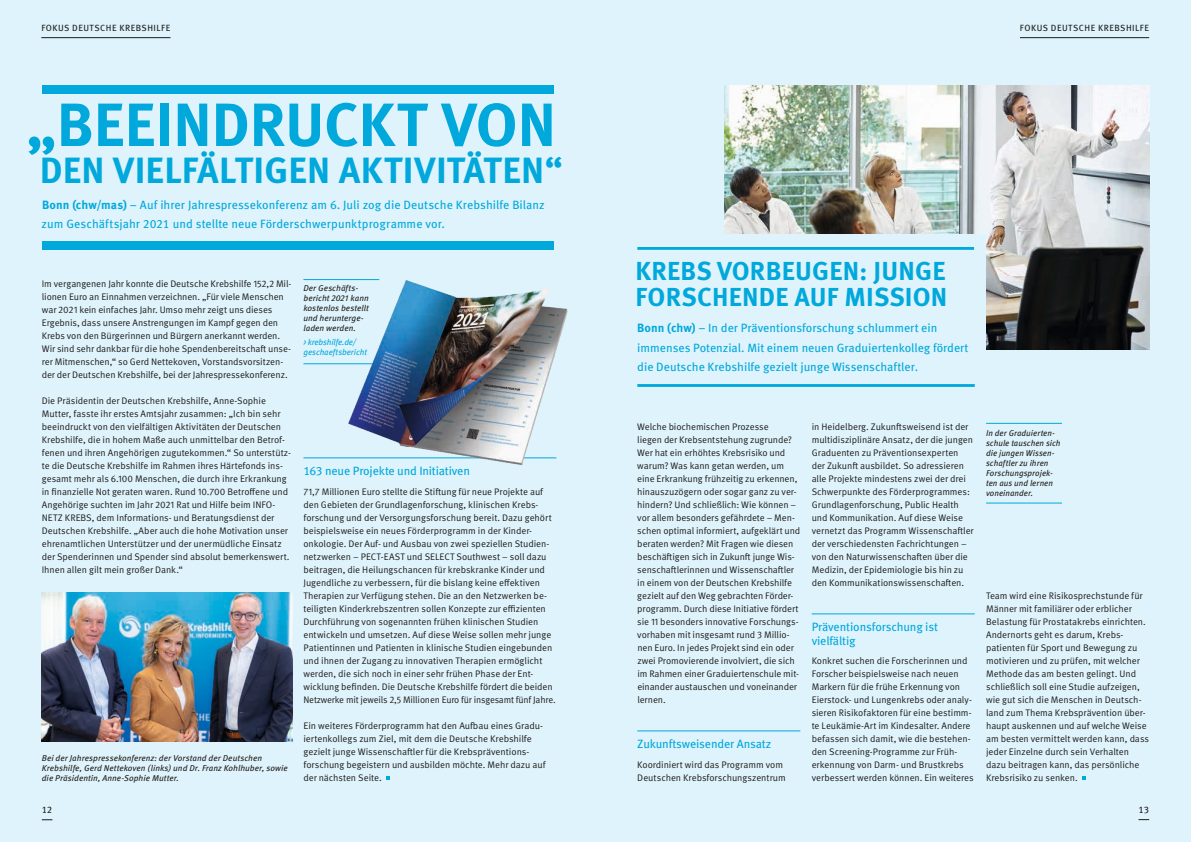
<style>
.page{position:relative;width:1191px;height:842px;background:#def3fc}
.page>*{position:absolute;margin:0;border:0;box-sizing:border-box;transform-origin:0 0}
.t1{font:700 61px "Meta Pro";letter-spacing:-.005em;color:#00a8db}
.t2{font:700 36.5px "Meta Pro";letter-spacing:.01em;color:#00a8db}
.t3{font:700 26px/26px "Meta Pro";letter-spacing:.01em;color:#00a8db}
.t4{font:12px/19.5px "Meta Pro";color:#00a8db}
.t5{font:12px "Meta Pro";letter-spacing:-.02em;color:#00a8db}
.t6{font:9.5px/13px "Meta Pro Norm";letter-spacing:-.01em;color:#1f1c19}
.t7{font:9.5px "Meta Pro";color:#1f1c19}
.t8{font:9px "Meta Pro";letter-spacing:.05em;color:#1f1c19}
.t9{font:italic 8.5px/10px "Meta Pro";letter-spacing:.005em;color:#1f1c19}
.t10{font:italic 8.5px/10px "Meta Pro";letter-spacing:-.01em;color:#00a8db}
.s1{font-weight:700}
.s2{font-family:"Meta Pro"}
</style>
<div class="page">
<hr style="left:1020px;top:37px;width:129px;height:1px;background:#1f1c19">
<hr style="left:41px;top:37px;width:129px;height:1px;background:#1f1c19">
<img style="left:724px;top:85px;width:425px;height:265px">
<div style="left:714px;top:234px;width:272px;height:169px;background:#def3fc"></div>
<hr style="left:637px;top:247px;width:337px;height:3px;background:#00a8db">
<hr style="left:637px;top:384px;width:337px;height:3px;background:#00a8db">
<hr style="left:637px;top:730px;width:163px;height:1px;background:#00a8db">
<div style="left:42px;top:241px;width:511px;height:9px;background:#00a8db"></div>
<div style="left:42px;top:85px;width:511px;height:9px;background:#00a8db"></div>
<img style="left:42px;top:593px;width:250px;height:148px">
<hr style="left:303px;top:457px;width:253px;height:1px;background:#00a8db">
<svg style="left:386px;top:776px;width:4px;height:3px"></svg>
<hr style="left:303px;top:279px;width:76px;height:1px;background:#00a8db">
<hr style="left:303px;top:363px;width:76px;height:1px;background:#00a8db">
<hr style="left:986px;top:423px;width:76px;height:1px;background:#00a8db">
<hr style="left:986px;top:503px;width:76px;height:1px;background:#00a8db">
<hr style="left:811px;top:613px;width:163px;height:1px;background:#00a8db">
<img style="left:321px;top:279px;width:324px;height:187px">
<p class="t8" style="left:41px;top:21px;width:131px">FOKUS DEUTSCHE KREBSHILFE</p>
<p class="t8" style="left:1020px;top:21px;width:131px">FOKUS DEUTSCHE KREBSHILFE</p>
<h1 class="t1" style="left:26px;top:77px;width:531px">„BEEINDRUCKT VON</h1>
<h2 class="t2" style="left:40px;top:142px;width:524px">DEN VIELFÄLTIGEN AKTIVITÄTEN“</h2>
<p class="t4" style="left:42px;top:194px;width:504px"><span class="s1">Bonn (chw/mas)</span> – Auf ihrer Jahrespressekonferenz am 6. Juli zog die Deutsche Krebshilfe Bilanz zum Geschäftsjahr 2021 und stellte neue Förderschwerpunktprogramme vor.</p>
<p class="t6" style="left:42px;top:276px;width:251px">Im vergangenen Jahr konnte die Deutsche Krebshilfe 152,2 Mil&shy;lionen Euro an Einnahmen verzeichnen. „Für viele Menschen war 2021 kein einfaches Jahr. Umso mehr zeigt uns dieses Ergebnis, dass unsere Anstrengungen im Kampf gegen den Krebs von den Bürgerinnen und Bürgern anerkannt werden.<br>Wir sind sehr dankbar für die hohe Spendenbereitschaft unse&shy;rer Mitmenschen,“ so Gerd Nettekoven, Vorstandsvorsitzen&shy;der der Deutschen Krebshilfe, bei der Jahrespressekonferenz.</p>
<p class="t6" style="left:42px;top:393px;width:251px">Die Präsidentin der Deutschen Krebshilfe, Anne-Sophie Mutter, fasste ihr erstes Amtsjahr zusammen: „Ich bin sehr beeindruckt von den vielfältigen Aktivitäten der Deutschen Krebshilfe, die in hohem Maße auch unmittelbar den Betrof&shy;fenen und ihren Angehörigen zugutekommen.“ So unterstütz&shy;te die Deutsche Krebshilfe im Rahmen ihres Härtefonds ins&shy;gesamt mehr als 6.100 Menschen, die durch ihre Erkrankung in finanzielle Not geraten waren. Rund 10.700 Betroffene und Angehörige suchten im Jahr 2021 Rat und Hilfe beim INFO-NETZ KREBS, dem Informations- und Beratungsdienst der Deutschen Krebshilfe. „Aber auch die hohe Motivation unser ehrenamtlichen Unterstützer und der unermüdliche Einsatz der Spenderinnen und Spender sind absolut bemerkenswert.<br>Ihnen allen gilt mein großer Dank.“</p>
<p class="t9" style="left:42px;top:752px;width:247px">Bei der Jahrespressekonferenz: der Vorstand der Deutschen<br>Krebshilfe, Gerd Nettekoven (links) und Dr. Franz Kohlhuber, sowie die Präsidentin, Anne-Sophie Mutter.</p>
<p class="t9" style="left:303px;top:282px;width:67px">Der Geschäfts&shy;bericht 2021 kann kostenlos bestellt und herunterge&shy;laden werden.</p>
<p class="t10" style="left:303px;top:336px;width:65px">&gt; krebshilfe.de/ geschaeftsbericht</p>
<p class="t5" style="left:303px;top:462px;width:168px">163 neue Projekte und Initiativen</p>
<p class="t6" style="left:303px;top:484px;width:254px">71,7 Millionen Euro stellte die Stiftung für neue Projekte auf den Gebieten der Grundlagenforschung, klinischen Krebs&shy;forschung und der Versorgungsforschung bereit. Dazu gehört beispielsweise ein neues Förderprogramm in der Kinder&shy;onkologie. Der Auf- und Ausbau von zwei speziellen Studien&shy;netzwerken – PECT-EAST und SELECT Southwest – soll dazu beitragen, die Heilungschancen für krebskranke Kinder und Jugendliche zu verbessern, für die bislang keine effektiven Therapien zur Verfügung stehen. Die an den Netzwerken be&shy;teiligten Kinderkrebszentren sollen Konzepte zur effizienten Durchführung von sogenannten frühen klinischen Studien entwickeln und umsetzen. Auf diese Weise sollen mehr junge Patientinnen und Patienten in klinische Studien eingebunden und ihnen der Zugang zu innovativen Therapien ermöglicht werden, die sich noch in einer sehr frühen Phase der Ent&shy;wicklung befinden. Die Deutsche Krebshilfe fördert die beiden Netzwerke mit jeweils 2,5 Millionen Euro für insgesamt fünf Jahre.</p>
<p class="t6" style="left:303px;top:718px;width:244px">Ein weiteres Förderprogramm hat den Aufbau eines Gradu&shy;iertenkollegs zum Ziel, mit dem die Deutsche Krebshilfe gezielt junge Wissenschaftler für die Krebspräventions&shy;forschung begeistern und ausbilden möchte. Mehr dazu auf der nächsten Seite<span class="s2">.</span></p>
<h3 class="t3" style="left:635px;top:256px;width:313px">KREBS VORBEUGEN: JUNGE<br>FORSCHENDE AUF MISSION</h3>
<p class="t4" style="left:637px;top:317px;width:333px"><span class="s1">Bonn (chw)</span> – In der Präventionsforschung schlummert ein immenses Potenzial. Mit einem neuen Graduiertenkolleg fördert die Deutsche Krebshilfe gezielt junge Wissenschaftler.</p>
<p class="t6" style="left:637px;top:419px;width:164px">Welche biochemischen Prozesse<br>liegen der Krebsentstehung zugrunde?<br>Wer hat ein erhöhtes Krebsrisiko und warum? Was kann getan werden, um eine Erkrankung frühzeitig zu erkennen, hinauszuzögern oder sogar ganz zu ver&shy;hindern? Und schließlich: Wie können – vor allem besonders gefährdete – Men&shy;schen optimal informiert, aufgeklärt und beraten werden? Mit Fragen wie diesen beschäftigen sich in Zukunft junge Wis&shy;senschaftlerinnen und Wissenschaftler in einem von der Deutschen Krebshilfe gezielt auf den Weg gebrachten Förder&shy;programm. Durch diese Initiative fördert sie 11 besonders innovative Forschungs&shy;vorhaben mit insgesamt rund 3 Millio&shy;nen Euro. In jedes Projekt sind ein oder zwei Promovierende involviert, die sich im Rahmen einer Graduiertenschule mit&shy;einander austauschen und voneinander lernen.</p>
<p class="t4" style="left:637px;top:733px;width:135px">Zukunftsweisender Ansatz</p>
<p class="t6" style="left:637px;top:757px;width:150px">Koordiniert wird das Programm vom<br>Deutschen Krebsforschungszentrum</p>
<p class="t6" style="left:811px;top:419px;width:163px">in Heidelberg. Zukunftsweisend ist der multidisziplinäre Ansatz, der die jungen Graduenten zu Präventionsexperten der Zukunft ausbildet. So adressieren alle Projekte mindestens zwei der drei Schwerpunkte des Förderprogrammes:<br>Grundlagenforschung, Public Health und Kommunikation. Auf diese Weise vernetzt das Programm Wissenschaftler der verschiedensten Fachrichtungen – von den Naturwissenschaften über die Medizin, der Epidemiologie bis hin zu den Kommunikationswissenschaften.</p>
<p class="t4" style="left:811px;top:619px;width:128px;line-height:14px">Präventionsforschung ist vielfältig</p>
<p class="t6" style="left:811px;top:653px;width:163px">Konkret suchen die Forscherinnen und Forscher beispielsweise nach neuen Markern für die frühe Erkennung von Eierstock- und Lungenkrebs oder analy&shy;sieren Risikofaktoren für eine bestimm&shy;te Leukämie-Art im Kindesalter. Andere befassen sich damit, wie die bestehen&shy;den Screening-Programme zur Früh&shy;erkennung von Darm- und Brustkrebs verbessert werden können. Ein weiteres</p>
<p class="t9" style="left:986px;top:427px;width:76px">In der Graduierten&shy;schule tauschen sich die jungen Wissen&shy;schaftler zu ihren<br>Forschungsprojek&shy;ten aus und lernen voneinander.</p>
<p class="t6" style="left:986px;top:588px;width:164px">Team wird eine Risikosprechstunde für Männer mit familiärer oder erblicher Belastung für Prostatakrebs einrichten.<br>Andernorts geht es darum, Krebs&shy;patienten für Sport und Bewegung zu motivieren und zu prüfen, mit welcher Methode das am besten gelingt. Und schließlich soll eine Studie aufzeigen, wie gut sich die Menschen in Deutsch&shy;land zum Thema Krebsprävention über&shy;haupt auskennen und auf welche Weise am besten vermittelt werden kann, dass jeder Einzelne durch sein Verhalten dazu beitragen kann, das persönliche Krebsrisiko zu senken.</p>
<p class="t7" style="left:42px;top:802px;width:12px">12</p>
<p class="t7" style="left:1138px;top:802px;width:12px">13</p>
</div>
